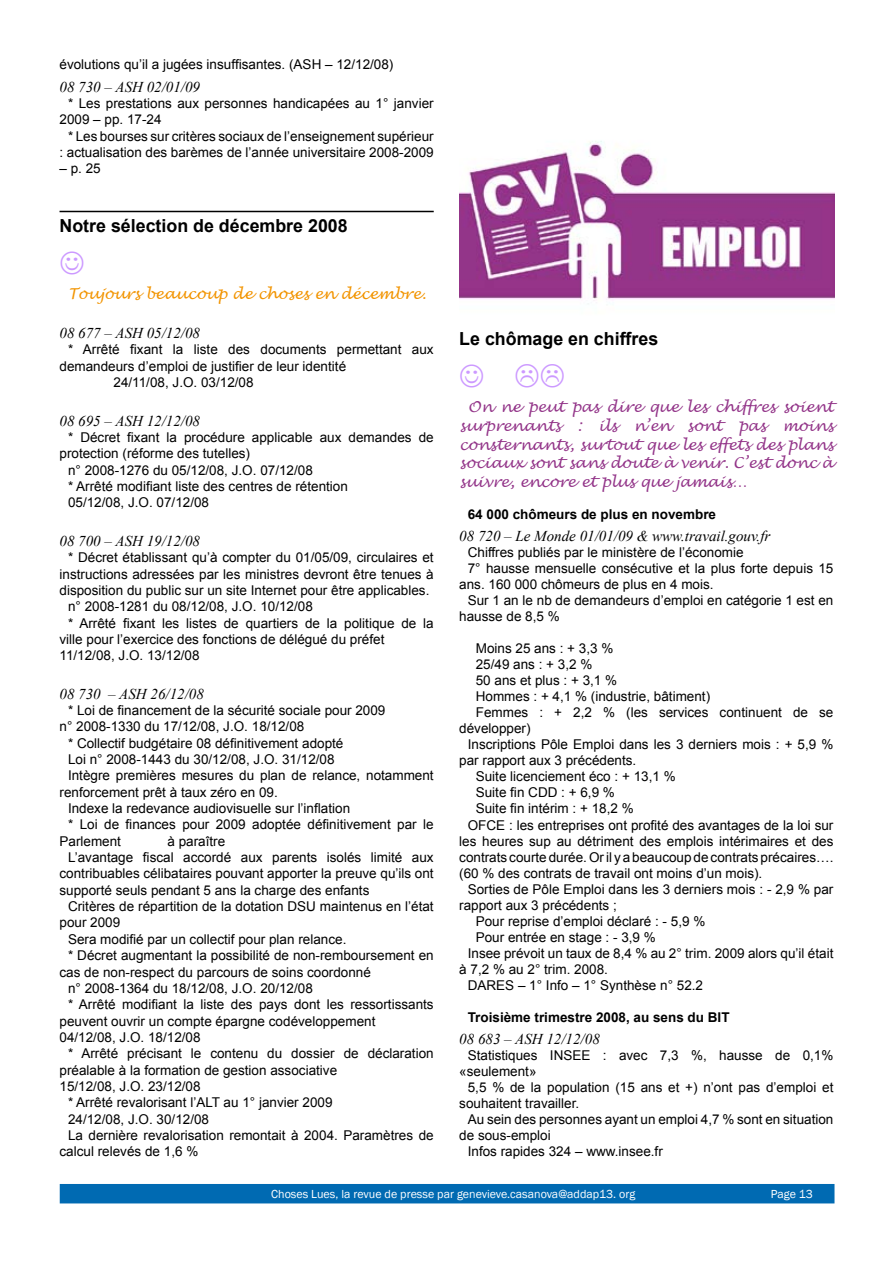
<style>
.page{position:relative;width:893px;height:1263px;background:#fff}
.page>*{position:absolute;margin:0;border:0;box-sizing:border-box;transform-origin:0 0}
.t1{font:700 18px "Arial";color:#000}
.t2{font:italic 15px/18.8px "Lucida Handwriting";color:#933589;text-align:justify}
.t3{font:italic 15px "Times New Roman";color:#000}
.t4{font:italic 15px "Lucida Handwriting";color:#f29400}
.t5{font:13.5px/16.4px "Arial";color:#000}
.t6{font:700 13.5px "Arial";color:#000}
.t7{font:12px "Franklin Gothic";color:#fff}
</style>
<div class="page">
<div style="left:60px;top:1184px;width:774px;height:19px;background:#006ab2"></div>
<hr style="left:60px;top:211px;width:374px;height:1px;background:#000">
<img style="left:459px;top:141px;width:375px;height:163px">
<p class="t5" style="left:60px;top:57px;width:335px">évolutions qu’il a jugées insuffisantes. (ASH – 12/12/08)</p>
<p class="t3" style="left:60px;top:76px;width:142px">08 730 – ASH 02/01/09</p>
<p class="t5" style="left:60px;top:95px;width:376px;text-indent:9px">* Les prestations aux personnes handicapées au 1° janvier<br>2009 – pp. 17-24</p>
<p class="t5" style="left:60px;top:128px;width:376px;text-align:right">* Les bourses sur critères sociaux de l’enseignement supérieur<br>: actualisation des barèmes de l’année universitaire 2008-2009</p>
<p class="t5" style="left:60px;top:161px;width:43px">– p. 25</p>
<h1 class="t1" style="left:60px;top:214px;width:290px">Notre sélection de décembre 2008</h1>
<p class="t4" style="left:68px;top:285px;width:360px">Toujours beaucoup de choses en décembre.</p>
<p class="t3" style="left:60px;top:323px;width:142px">08 677 – ASH 05/12/08</p>
<p class="t5" style="left:68px;top:341px;width:367px">* Arrêté fixant la liste des documents permettant aux</p>
<p class="t5" style="left:60px;top:358px;width:288px">demandeurs d’emploi de justifier de leur identité</p>
<p class="t5" style="left:114px;top:374px;width:142px">24/11/08, J.O. 03/12/08</p>
<p class="t3" style="left:60px;top:410px;width:142px">08 695 – ASH 12/12/08</p>
<p class="t5" style="left:68px;top:429px;width:367px">* Décret fixant la procédure applicable aux demandes de</p>
<p class="t5" style="left:60px;top:445px;width:192px">protection (réforme des tutelles)</p>
<p class="t5" style="left:68px;top:462px;width:246px">n° 2008-1276 du 05/12/08, J.O. 07/12/08</p>
<p class="t5" style="left:68px;top:478px;width:281px">* Arrêté modifiant liste des centres de rétention</p>
<p class="t5" style="left:68px;top:494px;width:143px">05/12/08, J.O. 07/12/08</p>
<p class="t3" style="left:60px;top:530px;width:142px">08 700 – ASH 19/12/08</p>
<p class="t5" style="left:68px;top:549px;width:367px">* Décret établissant qu’à compter du 01/05/09, circulaires et</p>
<p class="t5" style="left:60px;top:566px;width:376px">instructions adressées par les ministres devront être tenues à</p>
<p class="t5" style="left:60px;top:582px;width:371px">disposition du public sur un site Internet pour être applicables.</p>
<p class="t5" style="left:68px;top:598px;width:246px">n° 2008-1281 du 08/12/08, J.O. 10/12/08</p>
<p class="t5" style="left:68px;top:615px;width:367px">* Arrêté fixant les listes de quartiers de la politique de la</p>
<p class="t5" style="left:60px;top:631px;width:326px">ville pour l’exercice des fonctions de délégué du préfet</p>
<p class="t5" style="left:60px;top:647px;width:142px">11/12/08, J.O. 13/12/08</p>
<p class="t3" style="left:60px;top:683px;width:146px">08 730 – ASH 26/12/08</p>
<p class="t5" style="left:68px;top:702px;width:319px">* Loi de financement de la sécurité sociale pour 2009</p>
<p class="t5" style="left:60px;top:719px;width:246px">n° 2008-1330 du 17/12/08, J.O. 18/12/08</p>
<p class="t5" style="left:68px;top:735px;width:277px">* Collectif budgétaire 08 définitivement adopté</p>
<p class="t5" style="left:68px;top:751px;width:268px">Loi n° 2008-1443 du 30/12/08, J.O. 31/12/08</p>
<p class="t5" style="left:68px;top:768px;width:367px">Intègre premières mesures du plan de relance, notamment</p>
<p class="t5" style="left:60px;top:784px;width:220px">renforcement prêt à taux zéro en 09.</p>
<p class="t5" style="left:68px;top:800px;width:284px">Indexe la redevance audiovisuelle sur l’inflation</p>
<p class="t5" style="left:68px;top:817px;width:367px">* Loi de finances pour 2009 adoptée définitivement par le</p>
<p class="t5" style="left:60px;top:833px;width:63px">Parlement</p>
<p class="t5" style="left:168px;top:833px;width:59px">à paraître</p>
<p class="t5" style="left:68px;top:849px;width:367px">L’avantage fiscal accordé aux parents isolés limité aux</p>
<p class="t5" style="left:60px;top:866px;width:376px">contribuables célibataires pouvant apporter la preuve qu’ils ont</p>
<p class="t5" style="left:60px;top:882px;width:311px">supporté seuls pendant 5 ans la charge des enfants</p>
<p class="t5" style="left:68px;top:898px;width:367px">Critères de répartition de la dotation DSU maintenus en l’état</p>
<p class="t5" style="left:60px;top:915px;width:62px">pour 2009</p>
<p class="t5" style="left:68px;top:931px;width:280px">Sera modifié par un collectif pour plan relance.</p>
<p class="t5" style="left:68px;top:947px;width:367px">* Décret augmentant la possibilité de non-remboursement en</p>
<p class="t5" style="left:60px;top:964px;width:313px">cas de non-respect du parcours de soins coordonné</p>
<p class="t5" style="left:68px;top:980px;width:246px">n° 2008-1364 du 18/12/08, J.O. 20/12/08</p>
<p class="t5" style="left:68px;top:996px;width:367px">* Arrêté modifiant la liste des pays dont les ressortissants</p>
<p class="t5" style="left:60px;top:1013px;width:317px">peuvent ouvrir un compte épargne codéveloppement</p>
<p class="t5" style="left:60px;top:1029px;width:143px">04/12/08, J.O. 18/12/08</p>
<p class="t5" style="left:68px;top:1045px;width:367px">* Arrêté précisant le contenu du dossier de déclaration</p>
<p class="t5" style="left:60px;top:1062px;width:279px">préalable à la formation de gestion associative</p>
<p class="t5" style="left:60px;top:1078px;width:143px">15/12/08, J.O. 23/12/08</p>
<p class="t5" style="left:68px;top:1094px;width:266px">* Arrêté revalorisant l’ALT au 1° janvier 2009</p>
<p class="t5" style="left:68px;top:1111px;width:143px">24/12/08, J.O. 30/12/08</p>
<p class="t5" style="left:68px;top:1127px;width:367px">La dernière revalorisation remontait à 2004. Paramètres de</p>
<p class="t5" style="left:60px;top:1143px;width:140px">calcul relevés de 1,6 %</p>
<h1 class="t1" style="left:459px;top:327px;width:201px">Le chômage en chiffres</h1>
<p class="t2" style="left:459px;top:398px;width:376px;text-indent:9px">On ne peut pas dire que les chiffres soient surprenants : ils n’en sont pas moins consternants, surtout que les effets des plans sociaux sont sans doute à venir. C’est donc à suivre, encore et plus que jamais…</p>
<p class="t6" style="left:468px;top:505px;width:250px">64 000 chômeurs de plus en novembre</p>
<p class="t3" style="left:459px;top:526px;width:313px">08 720 – Le Monde 01/01/09 &amp; www.travail.gouv.fr</p>
<p class="t5" style="left:468px;top:544px;width:277px">Chiffres publiés par le ministère de l’économie</p>
<p class="t5" style="left:468px;top:560px;width:367px">7° hausse mensuelle consécutive et la plus forte depuis 15</p>
<p class="t5" style="left:459px;top:576px;width:256px">ans. 160 000 chômeurs de plus en 4 mois.</p>
<p class="t5" style="left:468px;top:592px;width:367px">Sur 1 an le nb de demandeurs d’emploi en catégorie 1 est en</p>
<p class="t5" style="left:459px;top:608px;width:102px">hausse de 8,5 %</p>
<p class="t5" style="left:476px;top:640px;width:139px">Moins 25 ans : + 3,3 %</p>
<p class="t5" style="left:476px;top:656px;width:118px">25/49 ans : + 3,2 %</p>
<p class="t5" style="left:476px;top:672px;width:143px">50 ans et plus : + 3,1 %</p>
<p class="t5" style="left:476px;top:688px;width:236px">Hommes : + 4,1 % (industrie, bâtiment)</p>
<p class="t5" style="left:476px;top:704px;width:359px">Femmes : + 2,2 % (les services continuent de se</p>
<p class="t5" style="left:459px;top:720px;width:73px">développer)</p>
<p class="t5" style="left:468px;top:737px;width:367px">Inscriptions Pôle Emploi dans les 3 derniers mois : + 5,9 %</p>
<p class="t5" style="left:459px;top:753px;width:179px">par rapport aux 3 précédents.</p>
<p class="t5" style="left:476px;top:769px;width:201px">Suite licenciement éco : + 13,1 %</p>
<p class="t5" style="left:476px;top:785px;width:141px">Suite fin CDD : + 6,9 %</p>
<p class="t5" style="left:476px;top:801px;width:159px">Suite fin intérim : + 18,2 %</p>
<p class="t5" style="left:468px;top:817px;width:367px">OFCE : les entreprises ont profité des avantages de la loi sur</p>
<p class="t5" style="left:459px;top:833px;width:376px">les heures sup au détriment des emplois intérimaires et des</p>
<p class="t5" style="left:459px;top:849px;width:376px">contrats courte durée. Or il y a beaucoup de contrats précaires….</p>
<p class="t5" style="left:459px;top:865px;width:305px">(60 % des contrats de travail ont moins d’un mois).</p>
<p class="t5" style="left:468px;top:881px;width:367px">Sorties de Pôle Emploi dans les 3 derniers mois : - 2,9 % par</p>
<p class="t5" style="left:459px;top:897px;width:159px">rapport aux 3 précédents ;</p>
<p class="t5" style="left:476px;top:913px;width:231px">Pour reprise d’emploi déclaré : - 5,9 %</p>
<p class="t5" style="left:476px;top:929px;width:182px">Pour entrée en stage : - 3,9 %</p>
<p class="t5" style="left:468px;top:945px;width:367px">Insee prévoit un taux de 8,4 % au 2° trim. 2009 alors qu’il était</p>
<p class="t5" style="left:459px;top:961px;width:150px">à 7,2 % au 2° trim. 2008.</p>
<p class="t5" style="left:468px;top:977px;width:237px">DARES – 1° Info – 1° Synthèse n° 52.2</p>
<p class="t6" style="left:468px;top:1008px;width:263px">Troisième trimestre 2008, au sens du BIT</p>
<p class="t3" style="left:459px;top:1028px;width:142px">08 683 – ASH 12/12/08</p>
<p class="t5" style="left:459px;top:1047px;width:376px;text-indent:9px">Statistiques INSEE : avec 7,3 %, hausse de 0,1% «seulement»</p>
<p class="t5" style="left:459px;top:1079px;width:376px;text-indent:9px">5,5 % de la population (15 ans et +) n’ont pas d’emploi et souhaitent travailler.</p>
<p class="t5" style="left:468px;top:1111px;width:367px">Au sein des personnes ayant un emploi 4,7 % sont en situation</p>
<p class="t5" style="left:459px;top:1127px;width:93px">de sous-emploi</p>
<p class="t5" style="left:468px;top:1143px;width:197px">Infos rapides 324 – www.insee.fr</p>
<p class="t7" style="left:271px;top:1187px;width:366px">Choses Lues, la revue de presse par genevieve.casanova@addap13. org</p>
<p class="t7" style="left:771px;top:1187px;width:44px">Page 13</p>
</div>
